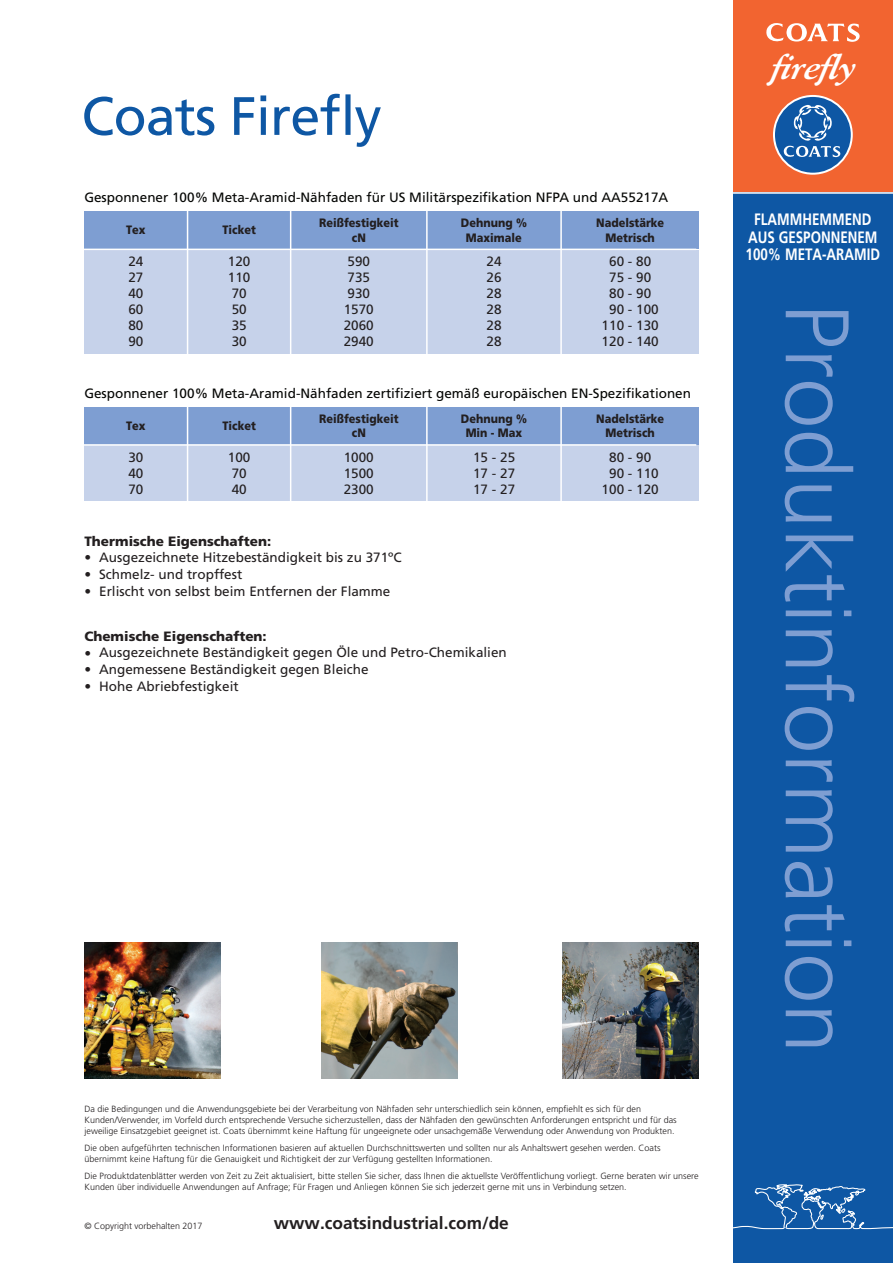
<style>
.page{position:relative;width:893px;height:1263px;background:#fff}
.page>*{position:absolute;margin:0;border:0;box-sizing:border-box;transform-origin:0 0}
.t1{font:300 90px "Frutiger LT Pro";color:#7e9ed2}
.t2{font:54px "Frutiger LT Pro";letter-spacing:-.015em;color:#0e57a4}
.t3{font:italic 700 35.1px "Goudy";color:#fff;scale:1.04 1}
.t4{font:700 17.25px "Frutiger LT Pro";color:#231f20}
.t5{font:700 16.5px/17.9px "Frutiger LT Pro";color:#fff;text-align:center;scale:.81 1}
.t6{font:13.5px/16px "Frutiger LT Pro";color:#231f20;text-align:justify}
.t7{font:13.5px "Frutiger LT Pro";color:#040503}
.t8{font:900 13.5px/16.8px "Frutiger LT Pro";color:#231f20}
.t9{font:900 12.15px/14.5px "Frutiger LT Pro";color:#231f20;text-align:center;scale:.9 1}
.t10{font:300 9px/10.8px "Frutiger LT Pro";color:#231f20}
.s1{font-weight:400}
</style>
<div class="page">
<div style="left:733px;top:0;width:159px;height:201px;background:#f26430"></div>
<div style="left:84px;top:250px;width:615px;height:104px;background:#c6d2ea"></div>
<div style="left:84px;top:211px;width:615px;height:38px;background:#7e9ed2"></div>
<div style="left:84px;top:446px;width:615px;height:55px;background:#c6d2ea"></div>
<div style="left:84px;top:407px;width:615px;height:37px;background:#7e9ed2"></div>
<div style="left:733px;top:193px;width:159px;height:1070px;background:#0e57a4"></div>
<svg style="left:773px;top:95px;width:79px;height:80px"></svg>
<img style="left:321px;top:942px;width:136px;height:136px">
<svg style="left:733px;top:1184px;width:159px;height:46px"></svg>
<hr style="left:732px;top:192px;width:160px;height:2px;background:#fff">
<hr style="left:187px;top:209px;width:1px;height:146px;background:#fff">
<hr style="left:290px;top:209px;width:1px;height:146px;background:#fff">
<hr style="left:426px;top:209px;width:1px;height:146px;background:#fff">
<hr style="left:560px;top:209px;width:2px;height:146px;background:#fff">
<hr style="left:187px;top:405px;width:1px;height:97px;background:#fff">
<hr style="left:290px;top:405px;width:1px;height:97px;background:#fff">
<hr style="left:426px;top:405px;width:1px;height:97px;background:#fff">
<hr style="left:560px;top:405px;width:2px;height:97px;background:#fff">
<div style="left:775px;top:97px;width:75px;height:76px;background:#0e57a4;border-radius:50%"></div>
<svg style="left:783px;top:105px;width:58px;height:52px"></svg>
<img style="left:84px;top:942px;width:136px;height:136px">
<img style="left:562px;top:942px;width:136px;height:136px">
<svg style="left:766px;top:23px;width:94px;height:19px"></svg>
<p class="t2" style="left:81px;top:84px;width:302px">Coats Firefly</p>
<p class="t7" style="left:84px;top:190px;width:585px">Gesponnener 100% Meta-Aramid-Nähfaden für US Militärspezifikation NFPA und AA55217A</p>
<p class="t9" style="left:126px;top:223px;width:23px">Tex</p>
<p class="t9" style="left:319px;top:216px;width:90px">Reißfestigkeit cN</p>
<p class="t9" style="left:461px;top:216px;width:75px">Dehnung %<br>Maximale</p>
<p class="t9" style="left:596px;top:216px;width:77px">Nadelstärke<br>Metrisch</p>
<p class="t6" style="left:128px;top:254px;width:17px">24<br>27<br>40<br>60<br>80<br>90</p>
<p class="t9" style="left:222px;top:223px;width:39px">Ticket</p>
<p class="t6" style="left:228px;top:254px;width:24px;text-align:left">120<br>110<br>70<br>50<br>35<br>30</p>
<p class="t6" style="left:344px;top:254px;width:32px;text-align:left">590<br>735<br>930<br>1570<br>2060<br>2940</p>
<p class="t6" style="left:486px;top:254px;width:17px">24<br>26<br>28<br>28<br>28<br>28</p>
<p class="t6" style="left:601px;top:254px;width:59px;text-align:center">60 - 80<br>75 - 90<br>80 - 90<br>90 - 100<br>110 - 130<br>120 - 140</p>
<p class="t7" style="left:84px;top:385px;width:608px">Gesponnener 100% Meta-Aramid-Nähfaden zertifiziert gemäß europäischen EN-Spezifikationen</p>
<p class="t9" style="left:126px;top:418px;width:23px">Tex</p>
<p class="t9" style="left:319px;top:411px;width:90px">Reißfestigkeit cN</p>
<p class="t9" style="left:461px;top:411px;width:75px">Dehnung %<br>Min - Max</p>
<p class="t9" style="left:596px;top:411px;width:77px">Nadelstärke<br>Metrisch</p>
<p class="t6" style="left:128px;top:449px;width:17px">30<br>40<br>70</p>
<p class="t9" style="left:222px;top:418px;width:39px">Ticket</p>
<p class="t6" style="left:228px;top:449px;width:24px;text-align:left">100<br>70<br>40</p>
<p class="t6" style="left:344px;top:449px;width:32px">1000<br>1500<br>2300</p>
<p class="t6" style="left:473px;top:449px;width:44px">15 - 25<br>17 - 27<br>17 - 27</p>
<p class="t6" style="left:601px;top:449px;width:59px;text-align:center">80 - 90<br>90 - 110<br>100 - 120</p>
<p class="t8" style="left:84px;top:532px;width:188px">Thermische Eigenschaften: <span class="s1">•<br>•<br>•</span></p>
<p class="t6" style="left:99px;top:549px;width:304px;line-height:16.8px;text-align:left">Ausgezeichnete Hitzebeständigkeit bis zu 371ºC<br>Schmelz- und tropffest<br>Erlischt von selbst beim Entfernen der Flamme</p>
<p class="t8" style="left:84px;top:627px;width:184px">Chemische Eigenschaften: <span class="s1">•<br>•<br>•</span></p>
<p class="t6" style="left:99px;top:644px;width:409px;line-height:16.8px;text-align:left">Ausgezeichnete Beständigkeit gegen Öle und Petro-Chemikalien<br>Angemessene Beständigkeit gegen Bleiche<br>Hohe Abriebfestigkeit</p>
<p class="t10" style="left:85px;top:1104px;width:593px">Da die Bedingungen und die Anwendungsgebiete bei der Verarbeitung von Nähfaden sehr unterschiedlich sein können, empfiehlt es sich für den<br>Kunden/Verwender, im Vorfeld durch entsprechende Versuche sicherzustellen, dass der Nähfaden den gewünschten Anforderungen entspricht und für das jeweilige Einsatzgebiet geeignet ist. Coats übernimmt keine Haftung für ungeeignete oder unsachgemäße Verwendung oder Anwendung von Produkten.</p>
<p class="t10" style="left:85px;top:1143px;width:577px">Die oben aufgeführten technischen Informationen basieren auf aktuellen Durchschnittswerten und sollten nur als Anhaltswert gesehen werden. Coats übernimmt keine Haftung für die Genauigkeit und Richtigkeit der zur Verfügung gestellten Informationen.</p>
<p class="t10" style="left:85px;top:1170px;width:615px">Die Produktdatenblätter werden von Zeit zu Zeit aktualisiert, bitte stellen Sie sicher, dass Ihnen die aktuellste Veröffentlichung vorliegt. Gerne beraten wir unsere<br>Kunden über individuelle Anwendungen auf Anfrage; Für Fragen und Anliegen können Sie sich jederzeit gerne mit uns in Verbindung setzen.</p>
<p class="t10" style="left:84px;top:1221px;width:120px">© Copyright vorbehalten 2017</p>
<p class="t4" style="left:274px;top:1213px;width:236px">www.coatsindustrial.com/de</p>
<p class="t3" style="left:770px;top:45px;width:81px">firefly</p>
<p class="t5" style="left:745px;top:210px;width:167px">FLAMMHEMMEND<br>AUS GESPONNENEM<br>100% META-ARAMID</p>
<p class="t1" style="left:869px;top:303px;width:752px;rotate:90deg">Produktinformation</p>
</div>
